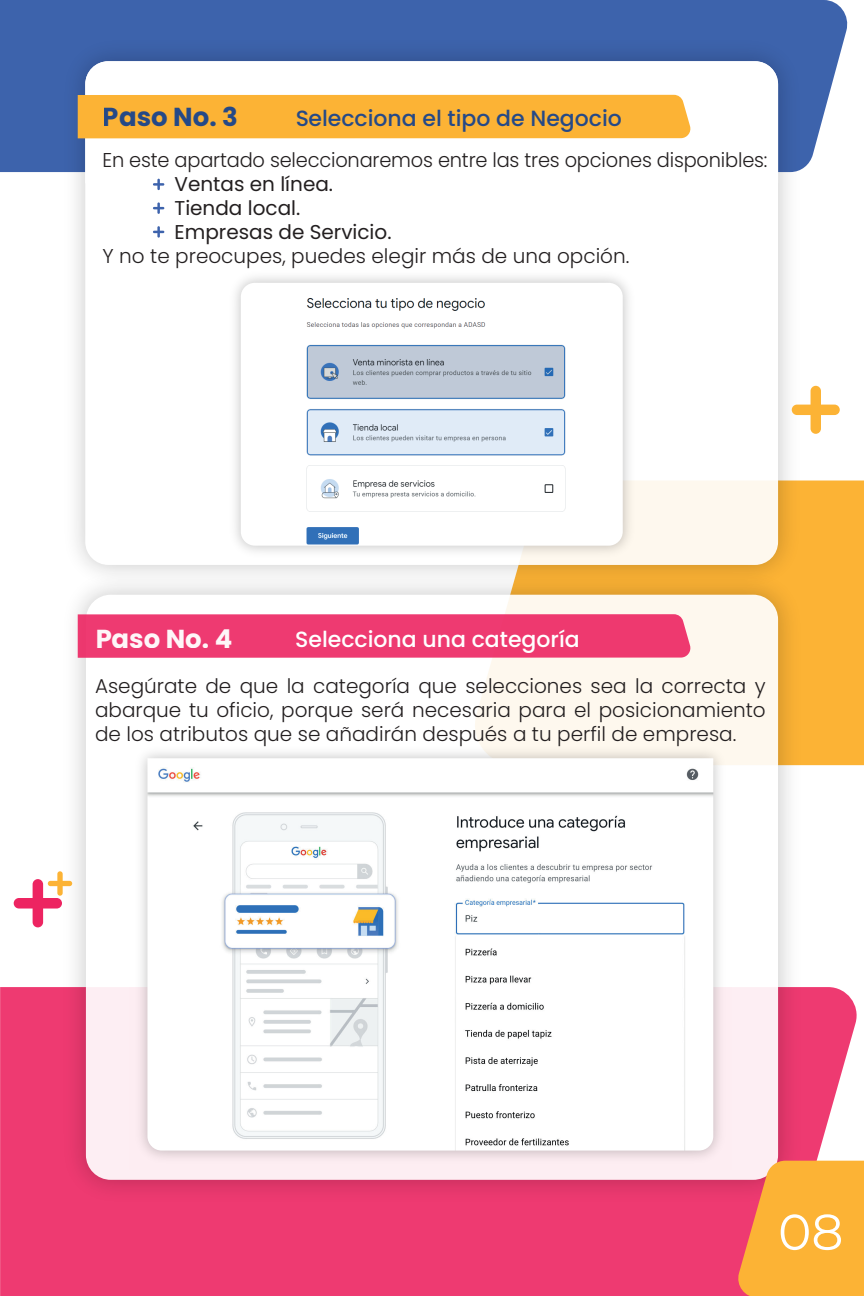
<style>
.page{position:relative;width:864px;height:1296px;background:#fff}
.page>*{position:absolute;margin:0;border:0;box-sizing:border-box;transform-origin:0 0}
.t1{font:50.2px "Montserrat";color:#fff}
.t2{font:700 26px "Poppins";color:#fff}
.t3{font:700 26px "Poppins";color:#1c458b}
.t4{font:500 22px "Poppins";color:#1c458b}
.t5{font:500 22px "Poppins";color:#fff}
.t6{font:300 20px/24px "Poppins";color:#231f20;text-align:justify}
.t7{font:20px/24px "Poppins";color:#231f20}
</style>
<div class="page">
<div style="left:810px;top:481px;width:54px;height:284px;background:#fcb335"></div>
<svg style="left:0;top:0;width:847px;height:172px;background:#4b6eb2"></svg>
<div style="left:0;top:987px;width:857px;height:309px;background:#ee3a71"></div>
<img style="left:54px;top:562px;width:757px;height:651px">
<div style="left:86px;top:595px;width:692px;height:585px;background:linear-gradient(to bottom,#fffffa,#fdf0f7);border-radius:25px"></div>
<svg style="left:736px;top:1161px;width:128px;height:135px;background:#faa842"></svg>
<div style="left:78px;top:614px;width:612px;height:44px;background:#ee3a71"></div>
<img style="left:54px;top:30px;width:756px;height:566px">
<div style="left:85px;top:61px;width:693px;height:504px;background:#fff;border-radius:23px"></div>
<svg style="left:85px;top:61px;width:693px;height:118px"></svg>
<div style="left:78px;top:95px;width:614px;height:43px;background:#fcb335"></div>
<svg style="left:792px;top:386px;width:48px;height:48px"></svg>
<svg style="left:14px;top:871px;width:58px;height:56px"></svg>
<svg style="left:153px;top:179px;width:11px;height:11px"></svg>
<svg style="left:153px;top:202px;width:11px;height:12px"></svg>
<svg style="left:153px;top:226px;width:11px;height:12px"></svg>
<img style="left:241px;top:283px;width:382px;height:263px">
<img style="left:130px;top:740px;width:602px;height:429px">
<img style="left:147px;top:758px;width:566px;height:393px">
<h2 class="t3" style="left:103px;top:102px;width:137px">Paso No. 3</h2>
<p class="t4" style="left:295px;top:106px;width:328px">Selecciona el tipo de Negocio</p>
<p class="t6" style="left:103px;top:148px;width:666px">En este apartado seleccionaremos entre las tres opciones disponibles:</p>
<p class="t7" style="left:175px;top:172px;width:219px">Ventas en línea.<br>Tienda local.<br>Empresas de Servicio.</p>
<p class="t6" style="left:103px;top:244px;width:528px">Y no te preocupes, puedes elegir más de una opción.</p>
<h2 class="t2" style="left:95px;top:623px;width:139px">Paso No. 4</h2>
<p class="t5" style="left:295px;top:627px;width:286px">Selecciona una categoría</p>
<p class="t6" style="left:95px;top:674px;width:672px">Asegúrate de que la categoría que selecciones sea la correcta y abarque tu oficio, porque será necesaria para el posicionamiento de los atributos que se añadirán después a tu perfil de empresa.</p>
<h1 class="t1" style="left:778px;top:1198px;width:67px">08</h1>
</div>
